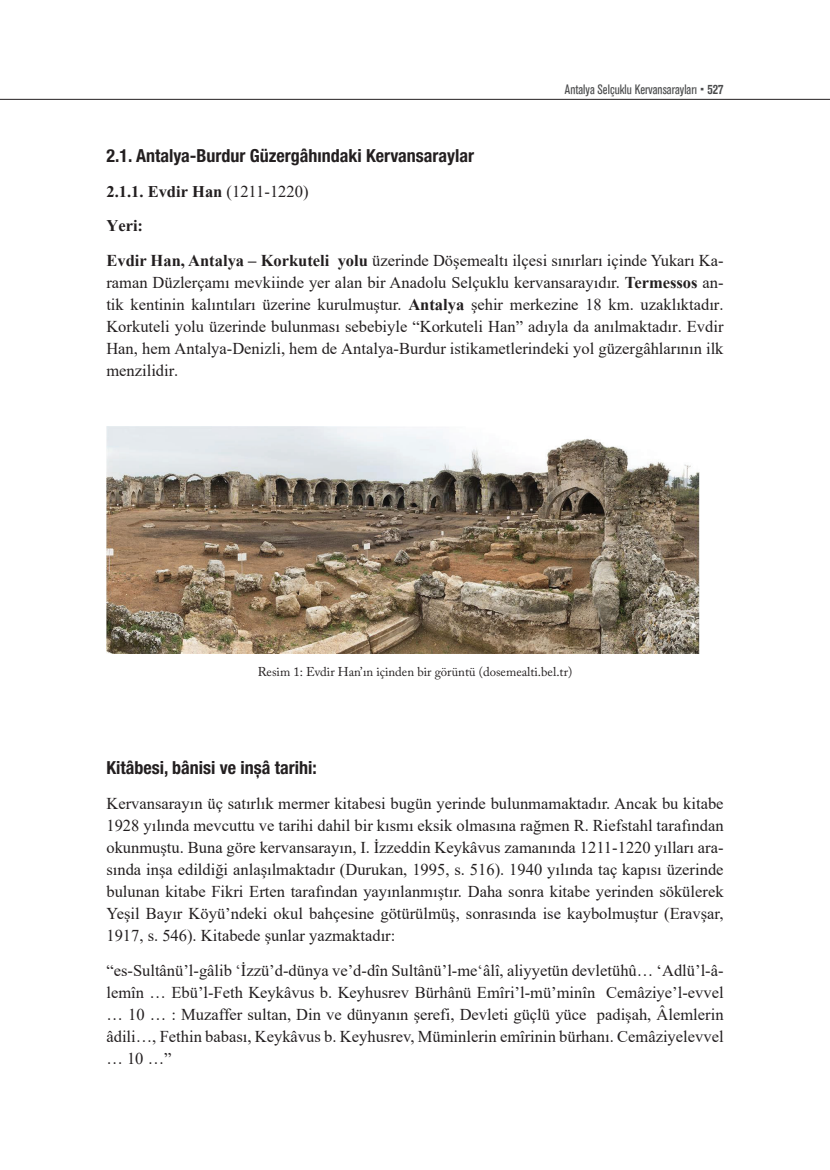
<style>
.page{position:relative;width:830px;height:1170px;background:#fff}
.page>*{position:absolute;margin:0;border:0;box-sizing:border-box;transform-origin:0 0}
.t1{font:700 condensed 18px "Helvetica Neue LT Pro";color:#231f20}
.t2{font:16.5px/22px "Times New Roman";color:#231f20;text-align:justify}
.t3{font:condensed 13.5px "Akzidenz Grotesk";color:#4b4c4d}
.t4{font:12.75px "Adobe Caslon Pro";color:#231f20}
.s1{font-weight:700}
</style>
<div class="page">
<hr style="left:0;top:99px;width:829px;height:1px;background:#231f20">
<img style="left:106px;top:427px;width:593px;height:227px">
<p class="t3" style="left:564px;top:82px;width:160px">Antalya Selçuklu Kervansarayları <span class="s1">527</span></p>
<p class="t1" style="left:106px;top:144px;width:369px">2.1. Antalya-Burdur Güzergâhındaki Kervansaraylar</p>
<p class="t2" style="left:106px;top:173px;width:618px;line-height:34.8px;text-align:left"><span class="s1">2.1.1. Evdir Han</span> (1211-1220)<br><span class="s1">Yeri:<br></span><span class="s1">Evdir Han, Antalya – Korkuteli yolu</span> üzerinde Döşemealtı ilçesi sınırları içinde Yukarı Ka-</p>
<p class="t2" style="left:106px;top:271px;width:618px">raman Düzlerçamı mevkiinde yer alan bir Anadolu Selçuklu kervansarayıdır. <span class="s1">Termessos</span> an&shy;tik kentinin kalıntıları üzerine kurulmuştur. <span class="s1">Antalya</span> şehir merkezine 18 km. uzaklıktadır.<br>Korkuteli yolu üzerinde bulunması sebebiyle “Korkuteli Han” adıyla da anılmaktadır. Evdir Han, hem Antalya-Denizli, hem de Antalya-Burdur istikametlerindeki yol güzergâhlarının ilk menzilidir.</p>
<p class="t4" style="left:257px;top:663px;width:316px">Resim 1: Evdir Han’ın içinden bir görüntü (dosemealti.bel.tr)</p>
<p class="t1" style="left:106px;top:756px;width:212px">Kitâbesi, bânisi ve inșâ tarihi:</p>
<p class="t2" style="left:106px;top:792px;width:618px">Kervansarayın üç satırlık mermer kitabesi bugün yerinde bulunmamaktadır. Ancak bu kitabe 1928 yılında mevcuttu ve tarihi dahil bir kısmı eksik olmasına rağmen R. Riefstahl tarafından okunmuştu. Buna göre kervansarayın, I. İzzeddin Keykâvus zamanında 1211-1220 yılları ara&shy;sında inşa edildiği anlaşılmaktadır (Durukan, 1995, s. 516). 1940 yılında taç kapısı üzerinde bulunan kitabe Fikri Erten tarafından yayınlanmıştır. Daha sonra kitabe yerinden sökülerek Yeşil Bayır Köyü’ndeki okul bahçesine götürülmüş, sonrasında ise kaybolmuştur (Eravşar, 1917, s. 546). Kitabede şunlar yazmaktadır:</p>
<p class="t2" style="left:106px;top:959px;width:618px">“es-Sultânü’l-gâlib ʻİzzü’d-dünya ve’d-dîn Sultânü’l-meʻâlî, aliyyetün devletühû… ‘Adlü’l-â&shy;lemîn … Ebü’l-Feth Keykâvus b. Keyhusrev Bürhânü Emîri’l-mü’minîn Cemâziye’l-evvel … 10 … : Muzaffer sultan, Din ve dünyanın şerefi, Devleti güçlü yüce padişah, Âlemlerin âdili…, Fethin babası, Keykâvus b. Keyhusrev, Müminlerin emîrinin bürhanı. Cemâziyelevvel … 10 …”</p>
</div>
